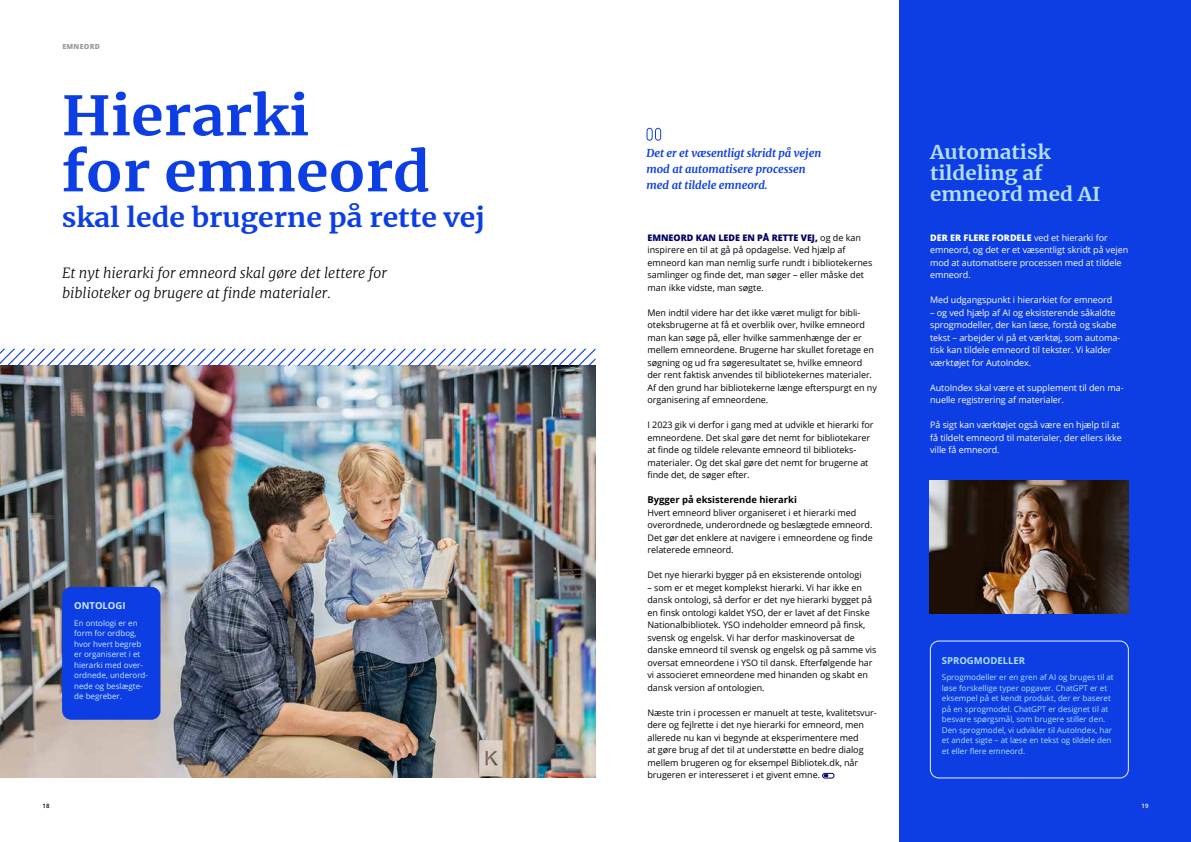
<style>
.page{position:relative;width:1191px;height:842px;background:#fff}
.page>*{position:absolute;margin:0;border:0;box-sizing:border-box;transform-origin:0 0}
.t1{font:700 54px/56px "Merriweather";color:#0c3ee3;scale:1.09 1}
.t2{font:700 26px "Merriweather";color:#0c3ee3;scale:1.09 1}
.t3{font:700 18.9px/20.6px "Merriweather";color:#b4dfff;scale:1.09 1}
.t4{font:italic 300 14px/20px "Merriweather";color:#000}
.t5{font:italic 700 11px/16px "Merriweather";letter-spacing:-.005em;color:#0c3ee3}
.t6{font:700 9.5px "Open Sans";color:#b4dfff}
.t7{font:700 9.5px "Open Sans";color:#cdeaff}
.t8{font:700 9.4px "Open Sans";color:#000}
.t9{font:9px/12.5px "Open Sans";letter-spacing:-.005em;color:#000}
.t10{font:9px/12.5px "Open Sans";letter-spacing:-.005em;color:#fff}
.t11{font:8px/10.5px "Open Sans";color:#b4dfff}
.t12{font:8px/10.5px "Open Sans";color:#cdeaff}
.t13{font:800 7px "Open Sans";letter-spacing:.04em;color:#999}
.t14{font:600 6px "Open Sans";color:#000}
.t15{font:600 6px "Open Sans";color:#fff}
.s1{font-weight:800;color:#010066}
.s2{font-weight:800}
</style>
<div class="page">
<div style="left:822px;top:773px;width:12px;height:5px;border:1px solid #010066;border-radius:2px"></div>
<svg style="left:823px;top:774px;width:5px;height:3px"></svg>
<img style="left:0;top:366px;width:595px;height:412px">
<div style="left:63px;top:587px;width:97px;height:132px;background:#0c3ee3;border-radius:9px"></div>
<div style="left:62px;top:587px;width:98px;height:132px;border:1px solid #0c3ee3;border-radius:9px"></div>
<div style="left:899px;top:0;width:292px;height:842px;background:#0c3ee3"></div>
<div style="left:930px;top:641px;width:198px;height:137px;border:1px solid #e6f4ff;border-radius:9px"></div>
<svg style="left:646px;top:127px;width:15px;height:14px"></svg>
<img style="left:929px;top:480px;width:199px;height:133px">
<svg style="left:0;top:349px;width:595px;height:17px"></svg>
<p class="t13" style="left:62px;top:43px;width:39px">EMNEORD</p>
<h1 class="t1" style="left:62px;top:90px;width:339px">Hierarki<br>for emneord</h1>
<h2 class="t2" style="left:62px;top:203px;width:389px">skal lede brugerne på rette vej</h2>
<h3 class="t4" style="left:62px;top:264px;width:326px">Et nyt hierarki for emneord skal gøre det lettere for biblioteker og brugere at finde materialer.</h3>
<p class="t7" style="left:74px;top:601px;width:53px">ONTOLOGI</p>
<p class="t12" style="left:74px;top:618px;width:75px">En ontologi er en form for ordbog, hvor hvert begreb er organiseret i et hierarki med over&shy;ordnede, underord&shy;nede og beslægte&shy;de begreber.</p>
<p class="t14" style="left:43px;top:802px;width:8px">18</p>
<p class="t5" style="left:646px;top:145px;width:176px">Det er et væsentligt skridt på vejen mod at automatisere processen med at tildele emneord.</p>
<p class="t9" style="left:647px;top:232px;width:226px"><span class="s1">EMNEORD KAN LEDE EN PÅ RETTE VEJ,</span> og de kan inspirere en til at gå på opdagelse. Ved hjælp af emneord kan man nemlig surfe rundt i bibliotekernes samlinger og finde det, man søger – eller måske det man ikke vidste, man søgte.</p>
<p class="t9" style="left:647px;top:307px;width:231px">Men indtil videre har det ikke været muligt for bibli&shy;oteksbrugerne at få et overblik over, hvilke emneord man kan søge på, eller hvilke sammenhænge der er mellem emneordene. Brugerne har skullet foretage en søgning og ud fra søgeresultatet se, hvilke emneord der rent faktisk anvendes til bibliotekernes materialer.<br>Af den grund har bibliotekerne længe efterspurgt en ny organisering af emneordene.</p>
<p class="t9" style="left:647px;top:419px;width:227px">I 2023 gik vi derfor i gang med at udvikle et hierarki for emneordene. Det skal gøre det nemt for bibliotekarer at finde og tildele relevante emneord til biblioteks&shy;materialer. Og det skal gøre det nemt for brugerne at finde det, de søger efter.</p>
<p class="t8" style="left:647px;top:495px;width:151px">Bygger på eksisterende hierarki</p>
<p class="t9" style="left:647px;top:507px;width:227px">Hvert emneord bliver organiseret i et hierarki med overordnede, underordnede og beslægtede emneord.<br>Det gør det enklere at navigere i emneordene og finde relaterede emneord.</p>
<p class="t9" style="left:647px;top:569px;width:216px">Det nye hierarki bygger på en eksisterende ontologi</p>
<p class="t9" style="left:647px;top:582px;width:230px">– som er et meget komplekst hierarki. Vi har ikke en dansk ontologi, så derfor er det nye hierarki bygget på en finsk ontologi kaldet YSO, der er lavet af det Finske Nationalbibliotek. YSO indeholder emneord på finsk, svensk og engelsk. Vi har derfor maskinoversat de danske emneord til svensk og engelsk og på samme vis oversat emneordene i YSO til dansk. Efterfølgende har vi associeret emneordene med hinanden og skabt en dansk version af ontologien.</p>
<p class="t9" style="left:647px;top:707px;width:231px">Næste trin i processen er manuelt at teste, kvalitetsvur&shy;dere og fejlrette i det nye hierarki for emneord, men allerede nu kan vi begynde at eksperimentere med<br>at gøre brug af det til at understøtte en bedre dialog mellem brugeren og for eksempel Bibliotek.dk, når brugeren er interesseret i et givent emne.</p>
<h3 class="t3" style="left:930px;top:143px;width:158px">Automatisk tildeling af emneord med AI</h3>
<p class="t10" style="left:930px;top:232px;width:200px"><span class="s2">DER ER FLERE FORDELE</span> ved et hierarki for emneord, og det er et væsentligt skridt på vejen mod at automatisere processen med at tildele emneord.</p>
<p class="t10" style="left:930px;top:294px;width:184px">Med udgangspunkt i hierarkiet for emneord</p>
<p class="t10" style="left:930px;top:307px;width:192px">– og ved hjælp af AI og eksisterende såkaldte sprogmodeller, der kan læse, forstå og skabe tekst – arbejder vi på et værktøj, som automa&shy;tisk kan tildele emneord til tekster. Vi kalder værktøjet for AutoIndex.</p>
<p class="t10" style="left:930px;top:382px;width:195px">AutoIndex skal være et supplement til den ma&shy;nuelle registrering af materialer.</p>
<p class="t10" style="left:930px;top:419px;width:193px">På sigt kan værktøjet også være en hjælp til at få tildelt emneord til materialer, der ellers ikke ville få emneord.</p>
<p class="t6" style="left:942px;top:656px;width:85px">SPROGMODELLER</p>
<p class="t11" style="left:942px;top:673px;width:173px">Sprogmodeller er en gren af AI og bruges til at løse forskellige typer opgaver. ChatGPT er et eksempel på et kendt produkt, der er baseret på en sprogmodel. ChatGPT er designet til at besvare spørgsmål, som brugere stiller den.<br>Den sprogmodel, vi udvikler til AutoIndex, har et andet sigte – at læse en tekst og tildele den et eller flere emneord.</p>
<p class="t15" style="left:1141px;top:802px;width:8px">19</p>
</div>
